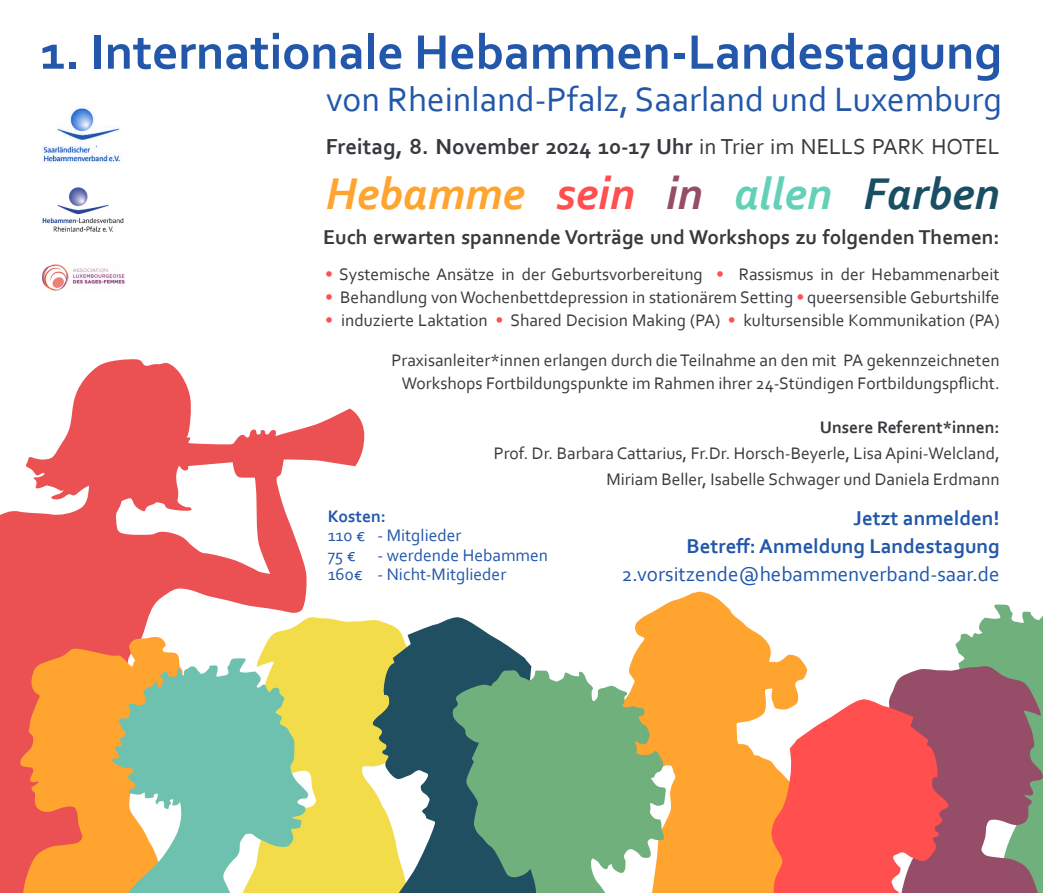
<style>
.page{position:relative;width:1043px;height:893px;background:#fff}
.page>*{position:absolute;margin:0;border:0;box-sizing:border-box;transform-origin:0 0}
.t1{font:700 50.75px "Corbel";color:#2257a9}
.t2{font:italic 700 46.55px "Corbel";color:#ffa42e}
.t3{font:italic 700 46.55px "Corbel";color:#1a4f63}
.t4{font:italic 700 46.55px "Corbel";color:#62d1b7}
.t5{font:italic 700 46.55px "Corbel";color:#ff4f4f}
.t6{font:italic 700 46.55px "Corbel";color:#944e67}
.t7{font:35.35px "Corbel";color:#2257a9}
.t8{font:700 22.75px "Corbel";color:#36393d}
.t9{font:700 21px "Corbel";color:#36393d}
.t10{font:700 21px "Corbel";color:#2257a9}
.t11{font:21px "Corbel";color:#2257a9}
.t12{font:700 21px "Barlow";color:#ff4f4f}
.t13{font:17.5px "Corbel";color:#36393d}
.t14{font:17.5px "Corbel";color:#2257a9}
.t15{font:700 17.5px "Corbel";color:#36393d}
.t16{font:700 17.5px "Corbel";color:#2257a9}
.s1{font-weight:400}
</style>
<div class="page">
<img style="left:42px;top:108px;width:79px;height:55px">
<img style="left:42px;top:187px;width:82px;height:44px">
<img style="left:42px;top:265px;width:82px;height:25px">
<svg style="left:0;top:359px;width:364px;height:534px;fill:#eb5053"></svg>
<svg style="left:238px;top:616px;width:135px;height:277px;background:#f3df5d"></svg>
<svg style="left:629px;top:591px;width:134px;height:302px;background:#ffae46"></svg>
<svg style="left:763px;top:604px;width:279px;height:289px"></svg>
<svg style="left:373px;top:617px;width:159px;height:276px;fill:#214f62"></svg>
<svg style="left:3px;top:634px;width:187px;height:259px;background:#f78540"></svg>
<svg style="left:111px;top:657px;width:197px;height:236px;background:#a2c697"></svg>
<svg style="left:452px;top:669px;width:215px;height:224px;background:#79a87e"></svg>
<p class="t1" style="left:40px;top:31px;width:963px">1. Internationale Hebammen-Landestagung</p>
<p class="t7" style="left:326px;top:85px;width:677px">von Rheinland-Pfalz, Saarland und Luxemburg</p>
<p class="t8" style="left:325px;top:137px;width:675px">Freitag, 8. November 2024 10-17 Uhr <span class="s1">in Trier im NELLS PARK HOTEL</span></p>
<p class="t2" style="left:325px;top:174px;width:201px">Hebamme</p>
<p class="t5" style="left:556px;top:174px;width:80px">sein</p>
<p class="t6" style="left:666px;top:174px;width:38px">in</p>
<p class="t4" style="left:733px;top:174px;width:99px">allen</p>
<p class="t3" style="left:863px;top:174px;width:138px">Farben</p>
<p class="t9" style="left:323px;top:229px;width:677px">Euch erwarten spannende Vorträge und Workshops zu folgenden Themen:</p>
<p class="t12" style="left:325px;top:264px;width:8px">•</p>
<p class="t13" style="left:339px;top:267px;width:365px">Systemische Ansätze in der Geburtsvorbereitung</p>
<p class="t12" style="left:716px;top:264px;width:8px">•</p>
<p class="t13" style="left:738px;top:267px;width:262px">Rassismus in der Hebammenarbeit</p>
<p class="t12" style="left:325px;top:286px;width:8px">•</p>
<p class="t13" style="left:340px;top:290px;width:454px">Behandlung von Wochenbettdepression in stationärem Setting</p>
<p class="t12" style="left:796px;top:286px;width:8px">•</p>
<p class="t13" style="left:807px;top:290px;width:194px">queersensible Geburtshilfe</p>
<p class="t12" style="left:325px;top:309px;width:8px">•</p>
<p class="t13" style="left:341px;top:313px;width:148px">induzierte Laktation</p>
<p class="t12" style="left:496px;top:309px;width:8px">•</p>
<p class="t13" style="left:510px;top:313px;width:211px">Shared Decision Making (PA)</p>
<p class="t12" style="left:728px;top:309px;width:8px">•</p>
<p class="t13" style="left:743px;top:313px;width:257px">kultursensible Kommunikation (PA)</p>
<p class="t13" style="left:391px;top:353px;width:609px">Praxisanleiter*innen erlangen durch die Teilnahme an den mit PA gekennzeichneten</p>
<p class="t13" style="left:401px;top:376px;width:599px">Workshops Fortbildungspunkte im Rahmen ihrer 24-Stündigen Fortbildungspflicht.</p>
<p class="t15" style="left:819px;top:420px;width:181px">Unsere Referent*innen:</p>
<p class="t13" style="left:493px;top:446px;width:507px">Prof. Dr. Barbara Cattarius, Fr.Dr. Horsch-Beyerle, Lisa Apini-Welcland,</p>
<p class="t13" style="left:606px;top:472px;width:394px">Miriam Beller, Isabelle Schwager und Daniela Erdmann</p>
<p class="t16" style="left:327px;top:509px;width:60px">Kosten:</p>
<p class="t14" style="left:327px;top:528px;width:135px">110 € - Mitglieder</p>
<p class="t14" style="left:327px;top:548px;width:222px">75 € - werdende Hebammen</p>
<p class="t14" style="left:327px;top:567px;width:180px">160€ - Nicht-Mitglieder</p>
<p class="t10" style="left:853px;top:509px;width:147px">Jetzt anmelden!</p>
<p class="t10" style="left:686px;top:537px;width:314px">Betreff: Anmeldung Landestagung</p>
<p class="t11" style="left:621px;top:565px;width:379px">2.vorsitzende@hebammenverband-saar.de</p>
</div>
